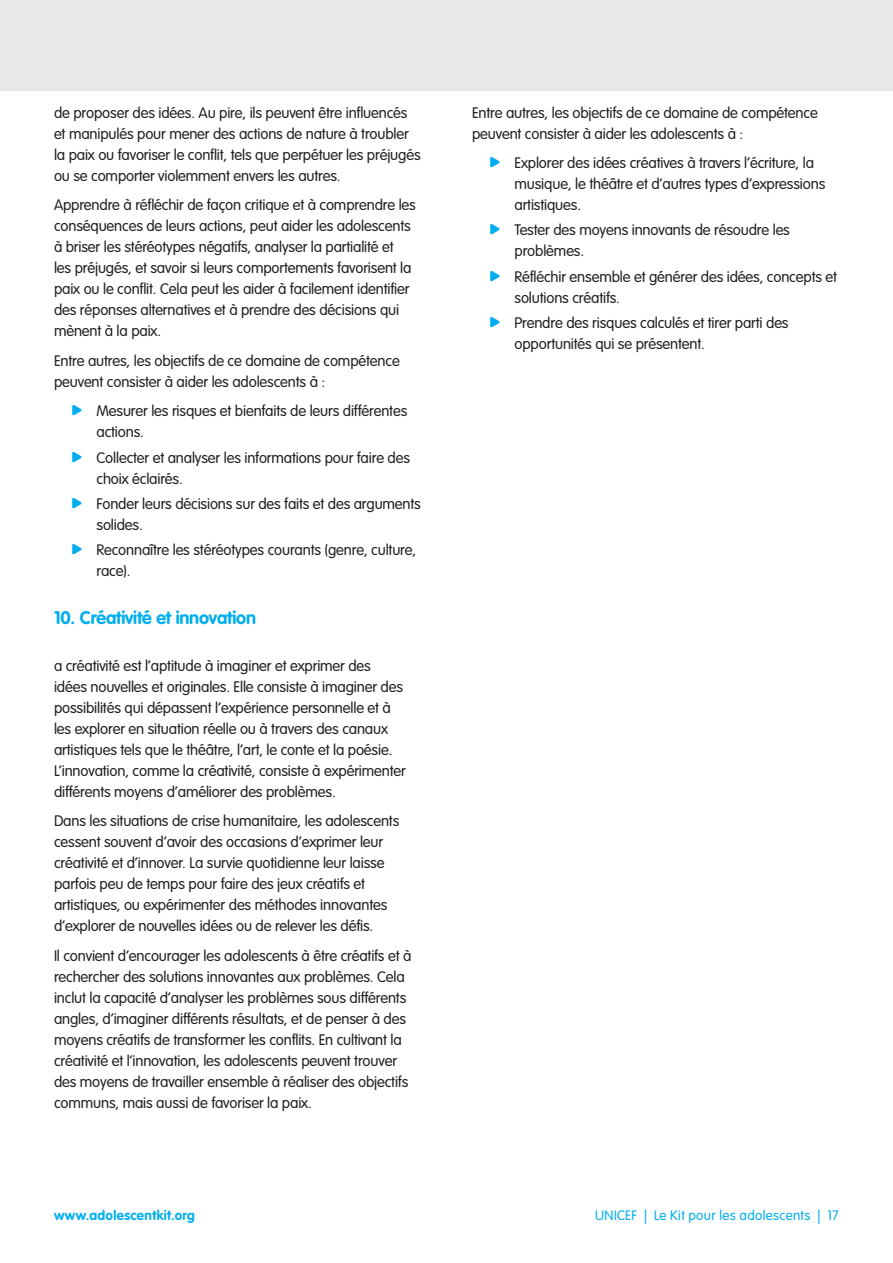
<style>
.page{position:relative;width:893px;height:1263px;background:#fff}
.page>*{position:absolute;margin:0;border:0;box-sizing:border-box;transform-origin:0 0}
.t1{font:700 18px "VAG Rounded";letter-spacing:-.01em;color:#00aeef}
.t2{font:300 15px/21px "VAG Rounded";letter-spacing:-.01em;color:#231f20}
.t3{font:300 13.5px "VAG Rounded";letter-spacing:.025em;color:#00aeef}
.t4{font:700 13.5px "VAG Rounded";letter-spacing:.025em;color:#00aeef}
.s1{color:#00aeef}
</style>
<div class="page">
<div style="left:0;top:0;width:893px;height:91px;background:#e7e8e8"></div>
<p class="t2" style="left:54px;top:102px;width:368px">de proposer des idées. Au pire, ils peuvent être influencés et manipulés pour mener des actions de nature à troubler la paix ou favoriser le conflit, tels que perpétuer les préjugés ou se comporter violemment envers les autres.</p>
<p class="t2" style="left:54px;top:195px;width:363px">Apprendre à réfléchir de façon critique et à comprendre les conséquences de leurs actions, peut aider les adolescents à briser les stéréotypes négatifs, analyser la partialité et<br>les préjugés, et savoir si leurs comportements favorisent la paix ou le conflit. Cela peut les aider à facilement identifier des réponses alternatives et à prendre des décisions qui mènent à la paix.</p>
<p class="t2" style="left:54px;top:350px;width:347px">Entre autres, les objectifs de ce domaine de compétence peuvent consister à aider les adolescents à :</p>
<p class="t2" style="left:97px;top:401px;width:312px;text-indent:-26px"><span class="s1">•</span> Mesurer les risques et bienfaits de leurs différentes actions.</p>
<p class="t2" style="left:97px;top:447px;width:315px;text-indent:-26px"><span class="s1">•</span> Collecter et analyser les informations pour faire des choix éclairés.</p>
<p class="t2" style="left:97px;top:493px;width:326px;text-indent:-26px"><span class="s1">•</span> Fonder leurs décisions sur des faits et des arguments solides.</p>
<p class="t2" style="left:97px;top:540px;width:321px;text-indent:-26px"><span class="s1">•</span> Reconnaître les stéréotypes courants (genre, culture, race).</p>
<p class="t1" style="left:54px;top:607px;width:204px">10. Créativité et innovation</p>
<p class="t2" style="left:54px;top:655px;width:353px">a créativité est l’aptitude à imaginer et exprimer des idées nouvelles et originales. Elle consiste à imaginer des possibilités qui dépassent l’expérience personnelle et à les explorer en situation réelle ou à travers des canaux artistiques tels que le théâtre, l’art, le conte et la poésie.<br>L’innovation, comme la créativité, consiste à expérimenter différents moyens d’améliorer des problèmes.</p>
<p class="t2" style="left:54px;top:811px;width:347px">Dans les situations de crise humanitaire, les adolescents cessent souvent d’avoir des occasions d’exprimer leur créativité et d’innover. La survie quotidienne leur laisse parfois peu de temps pour faire des jeux créatifs et artistiques, ou expérimenter des méthodes innovantes d’explorer de nouvelles idées ou de relever les défis.</p>
<p class="t2" style="left:54px;top:945px;width:359px">Il convient d’encourager les adolescents à être créatifs et à rechercher des solutions innovantes aux problèmes. Cela inclut la capacité d’analyser les problèmes sous différents angles, d’imaginer différents résultats, et de penser à des moyens créatifs de transformer les conflits. En cultivant la créativité et l’innovation, les adolescents peuvent trouver des moyens de travailler ensemble à réaliser des objectifs communs, mais aussi de favoriser la paix.</p>
<p class="t2" style="left:472px;top:102px;width:347px">Entre autres, les objectifs de ce domaine de compétence peuvent consister à aider les adolescents à :</p>
<p class="t2" style="left:514px;top:153px;width:312px;text-indent:-26px"><span class="s1">•</span> Explorer des idées créatives à travers l’écriture, la musique, le théâtre et d’autres types d’expressions artistiques.</p>
<p class="t2" style="left:514px;top:220px;width:277px;text-indent:-26px"><span class="s1">•</span> Tester des moyens innovants de résoudre les problèmes.</p>
<p class="t2" style="left:514px;top:266px;width:324px;text-indent:-26px"><span class="s1">•</span> Réfléchir ensemble et générer des idées, concepts et solutions créatifs.</p>
<p class="t2" style="left:514px;top:313px;width:276px;text-indent:-26px"><span class="s1">•</span> Prendre des risques calculés et tirer parti des opportunités qui se présentent.</p>
<p class="t4" style="left:54px;top:1207px;width:143px">www.adolescentkit.org</p>
<p class="t3" style="left:595px;top:1208px;width:245px">UNICEF | Le Kit pour les adolescents | 17</p>
</div>
